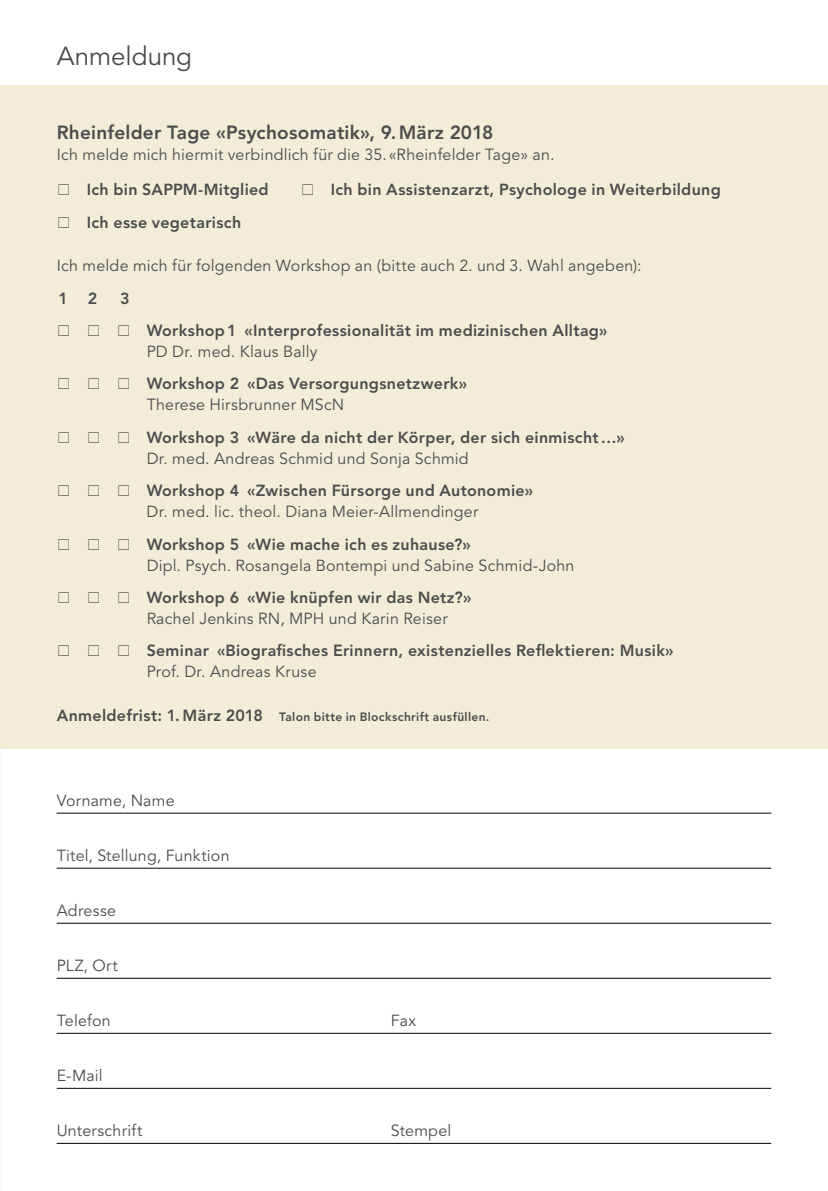
<style>
.page{position:relative;width:828px;height:1191px;background:#fff}
.page>*{position:absolute;margin:0;border:0;box-sizing:border-box;transform-origin:0 0}
.t1{font:26px "Avenir LT Std";letter-spacing:-.005em;color:#4b4c4c}
.t2{font:800 19px "Avenir LT Std";letter-spacing:.015em;color:#4b4c4c}
.t3{font:16px "Avenir LT Std";letter-spacing:.015em;color:#4b4c4c}
.t4{font:800 16px "Avenir LT Std";letter-spacing:.02em;color:#4b4c4c}
.t5{font:800 12px "Avenir LT Std";letter-spacing:.03em;color:#4b4c4c}
.s1{font-size:16px}
</style>
<div class="page">
<div style="left:0;top:85px;width:828px;height:663px;background:#f3ecd8"></div>
<hr style="left:57px;top:813px;width:714px;height:1px;background:#000">
<hr style="left:57px;top:868px;width:714px;height:1px;background:#000">
<hr style="left:57px;top:923px;width:714px;height:1px;background:#000">
<hr style="left:57px;top:978px;width:714px;height:1px;background:#000">
<hr style="left:57px;top:1033px;width:714px;height:1px;background:#000">
<hr style="left:57px;top:1088px;width:714px;height:1px;background:#000">
<hr style="left:57px;top:1143px;width:714px;height:1px;background:#000">
<h1 class="t1" style="left:57px;top:41px;width:137px">Anmeldung</h1>
<p class="t2" style="left:57px;top:121px;width:438px">Rheinfelder Tage «Psychosomatik», 9.März 2018</p>
<p class="t3" style="left:57px;top:145px;width:499px">Ich melde mich hiermit verbindlich für die 35. «Rheinfelder Tage» an.</p>
<p class="t4" style="left:87px;top:180px;width:183px">Ich bin SAPPM-Mitglied</p>
<p class="t4" style="left:331px;top:180px;width:391px">Ich bin Assistenzarzt, Psychologe in Weiterbildung</p>
<p class="t4" style="left:87px;top:213px;width:156px">Ich esse vegetarisch</p>
<p class="t3" style="left:57px;top:257px;width:586px">Ich melde mich für folgenden Workshop an (bitte auch 2. und 3. Wahl angeben):</p>
<p class="t4" style="left:59px;top:289px;width:40px">1 2</p>
<p class="t4" style="left:120px;top:289px;width:11px">3</p>
<p class="t4" style="left:147px;top:321px;width:462px">Workshop1 «Interprofessionalität im medizinischen Alltag»</p>
<p class="t3" style="left:147px;top:342px;width:172px">PD Dr. med. Klaus Bally</p>
<p class="t4" style="left:147px;top:374px;width:322px">Workshop 2 «Das Versorgungsnetzwerk»</p>
<p class="t3" style="left:147px;top:396px;width:199px">Therese Hirsbrunner MScN</p>
<p class="t4" style="left:147px;top:428px;width:480px">Workshop 3 «Wäre da nicht der Körper, der sich einmischt…»</p>
<p class="t3" style="left:147px;top:449px;width:323px">Dr. med. Andreas Schmid und Sonja Schmid</p>
<p class="t4" style="left:147px;top:481px;width:388px">Workshop 4 «Zwischen Fürsorge und Autonomie»</p>
<p class="t3" style="left:147px;top:502px;width:333px">Dr. med. lic. theol. Diana Meier-Allmendinger</p>
<p class="t4" style="left:147px;top:534px;width:326px">Workshop 5 «Wie mache ich es zuhause?»</p>
<p class="t3" style="left:147px;top:556px;width:429px">Dipl. Psych. Rosangela Bontempi und Sabine Schmid-John</p>
<p class="t4" style="left:147px;top:588px;width:326px">Workshop 6 «Wie knüpfen wir das Netz?»</p>
<p class="t3" style="left:147px;top:609px;width:302px">Rachel Jenkins RN, MPH und Karin Reiser</p>
<p class="t4" style="left:147px;top:641px;width:528px">Seminar «Biografisches Erinnern, existenzielles Reflektieren: Musik»</p>
<p class="t3" style="left:147px;top:662px;width:171px">Prof. Dr. Andreas Kruse</p>
<p class="t5" style="left:57px;top:709px;width:434px"><span class="s1">Anmeldefrist: 1. März 2018</span> Talon bitte in Blockschrift ausfüllen.</p>
<p class="t3" style="left:57px;top:791px;width:119px">Vorname, Name</p>
<p class="t3" style="left:57px;top:846px;width:174px">Titel, Stellung, Funktion</p>
<p class="t3" style="left:57px;top:901px;width:61px">Adresse</p>
<p class="t3" style="left:57px;top:956px;width:63px">PLZ, Ort</p>
<p class="t3" style="left:57px;top:1011px;width:55px">Telefon</p>
<p class="t3" style="left:391px;top:1011px;width:27px">Fax</p>
<p class="t3" style="left:57px;top:1066px;width:47px">E-Mail</p>
<p class="t3" style="left:57px;top:1121px;width:87px">Unterschrift</p>
<p class="t3" style="left:391px;top:1121px;width:62px">Stempel</p>
</div>
